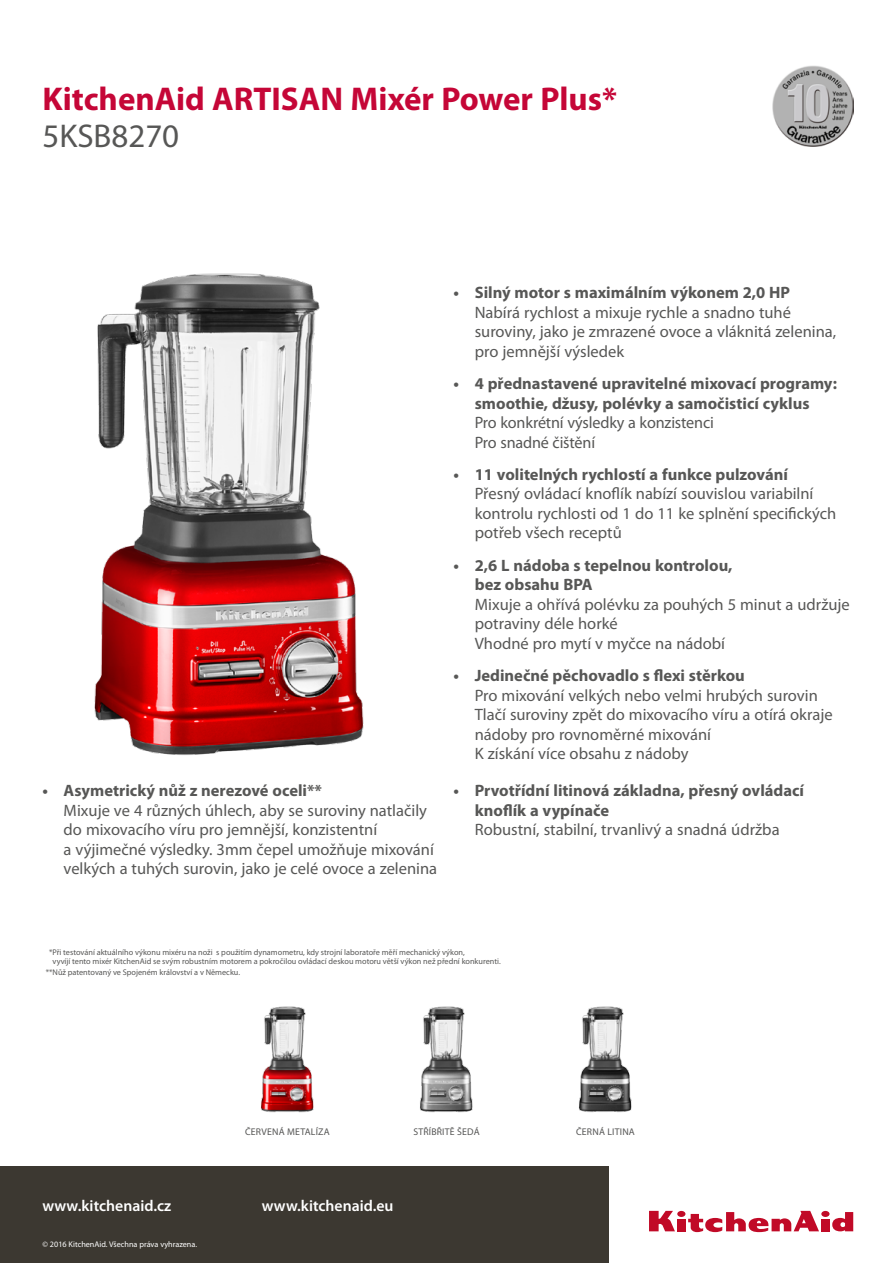
<style>
.page{position:relative;width:893px;height:1263px;background:#fff}
.page>*{position:absolute;margin:0;border:0;box-sizing:border-box;transform-origin:0 0}
.Titre_Produit_22{font:700 33px "Myriad Pro";color:#c50637}
.Titre_Produit_22-2{font:33px "Myriad Pro";color:#575756}
.TexteBenefit{font:16.5px/19.5px "Myriad Pro";color:#575756}
.Texte_Feature{font:700 16.5px/19.5px "Myriad Pro";color:#575756}
.WWW{font:600 15.75px "Myriad Pro";color:#fff}
.t1{font:9.75px "Myriad Pro";letter-spacing:.02em;color:#575756}
.Note2{font:8.25px/9.3px "Myriad Pro";color:#575756}
.Année{font:8.25px "Myriad Pro";color:#fff}
</style>
<div class="page">
<img style="left:772px;top:66px;width:81px;height:81px">
<div style="left:0;top:1166px;width:609px;height:97px;background:#3c3831"></div>
<div style="left:677px;top:1219px;width:8px;height:12px;background:#c10a27"></div>
<div style="left:677px;top:1211px;width:8px;height:6px;background:#c10a27;border-radius:50%"></div>
<div style="left:821px;top:1219px;width:8px;height:12px;background:#c10a27"></div>
<div style="left:821px;top:1211px;width:8px;height:6px;background:#c10a27;border-radius:50%"></div>
<svg style="left:649px;top:1211px;width:26px;height:20px"></svg>
<svg style="left:688px;top:1211px;width:131px;height:21px"></svg>
<svg style="left:832px;top:1212px;width:21px;height:19px"></svg>
<img style="left:94px;top:273px;width:270px;height:482px">
<img style="left:261px;top:1006px;width:53px;height:107px">
<img style="left:420px;top:1006px;width:53px;height:107px">
<img style="left:579px;top:1006px;width:53px;height:107px">
<p class="Titre_Produit_22" style="left:43px;top:77px;width:576px">KitchenAid ARTISAN Mixér Power Plus*</p>
<p class="Titre_Produit_22-2" style="left:43px;top:116px;width:138px">5KSB8270</p>
<p class="Texte_Feature" style="left:42px;top:780px;width:281px">• Asymetrický nůž z nerezové oceli**</p>
<p class="TexteBenefit" style="left:64px;top:800px;width:375px">Mixuje ve 4 různých úhlech, aby se suroviny natlačily do mixovacího víru pro jemnější, konzistentní<br>a výjimečné výsledky. 3mm čepel umožňuje mixování velkých a tuhých surovin, jako je celé ovoce a zelenina</p>
<p class="Texte_Feature" style="left:453px;top:283px;width:338px">• Silný motor s maximálním výkonem 2,0 HP</p>
<p class="TexteBenefit" style="left:475px;top:302px;width:363px">Nabírá rychlost a mixuje rychle a snadno tuhé suroviny, jako je zmrazené ovoce a vláknitá zelenina, pro jemnější výsledek</p>
<p class="Texte_Feature" style="left:453px;top:373px;width:385px;text-align:center">• 4 přednastavené upravitelné mixovací programy: smoothie, džusy, polévky a samočisticí cyklus</p>
<p class="TexteBenefit" style="left:475px;top:413px;width:241px">Pro konkrétní výsledky a konzistenci</p>
<p class="TexteBenefit" style="left:475px;top:432px;width:122px">Pro snadné čištění</p>
<p class="Texte_Feature" style="left:453px;top:464px;width:336px">• 11 volitelných rychlostí a funkce pulzování</p>
<p class="TexteBenefit" style="left:475px;top:484px;width:363px">Přesný ovládací knoflík nabízí souvislou variabilní kontrolu rychlosti od 1 do 11 ke splnění specifických potřeb všech receptů</p>
<p class="Texte_Feature" style="left:475px;top:555px;width:259px;text-indent:-21px">• 2,6 L nádoba s tepelnou kontrolou, bez obsahu BPA</p>
<p class="TexteBenefit" style="left:475px;top:594px;width:377px">Mixuje a ohřívá polévku za pouhých 5 minut a udržuje potraviny déle horké</p>
<p class="TexteBenefit" style="left:475px;top:633px;width:252px">Vhodné pro mytí v myčce na nádobí</p>
<p class="Texte_Feature" style="left:453px;top:665px;width:293px">• Jedinečné pěchovadlo s flexi stěrkou</p>
<p class="TexteBenefit" style="left:475px;top:685px;width:345px">Pro mixování velkých nebo velmi hrubých surovin</p>
<p class="TexteBenefit" style="left:475px;top:704px;width:360px">Tlačí suroviny zpět do mixovacího víru a otírá okraje nádoby pro rovnoměrné mixování</p>
<p class="TexteBenefit" style="left:475px;top:743px;width:215px">K získání více obsahu z nádoby</p>
<p class="Texte_Feature" style="left:475px;top:780px;width:331px;text-indent:-21px">• Prvotřídní litinová základna, přesný ovládací knoflík a vypínače</p>
<p class="TexteBenefit" style="left:475px;top:819px;width:306px">Robustní, stabilní, trvanlivý a snadná údržba</p>
<p class="Note2" style="left:53px;top:947px;width:450px;text-indent:-3px">*Při testování aktuálního výkonu mixéru na noži s použitím dynamometru, kdy strojní laboratoře měří mechanický výkon,<br>vyvíjí tento mixér KitchenAid se svým robustním motorem a pokročilou ovládací deskou motoru větší výkon než přední konkurenti.</p>
<p class="Note2" style="left:46px;top:968px;width:196px">**Nůž patentovaný ve Spojeném království a v Německu.</p>
<p class="t1" style="left:245px;top:1126px;width:86px">ČERVENÁ METALÍZA</p>
<p class="t1" style="left:413px;top:1126px;width:68px">STŘÍBŘITĚ ŠEDÁ</p>
<p class="t1" style="left:576px;top:1126px;width:60px">ČERNÁ LITINA</p>
<p class="WWW" style="left:43px;top:1196px;width:130px">www.kitchenaid.cz</p>
<p class="WWW" style="left:262px;top:1196px;width:133px">www.kitchenaid.eu</p>
<p class="Année" style="left:43px;top:1239px;width:156px">© 2016 KitchenAid. Všechna práva vyhrazena.</p>
</div>
